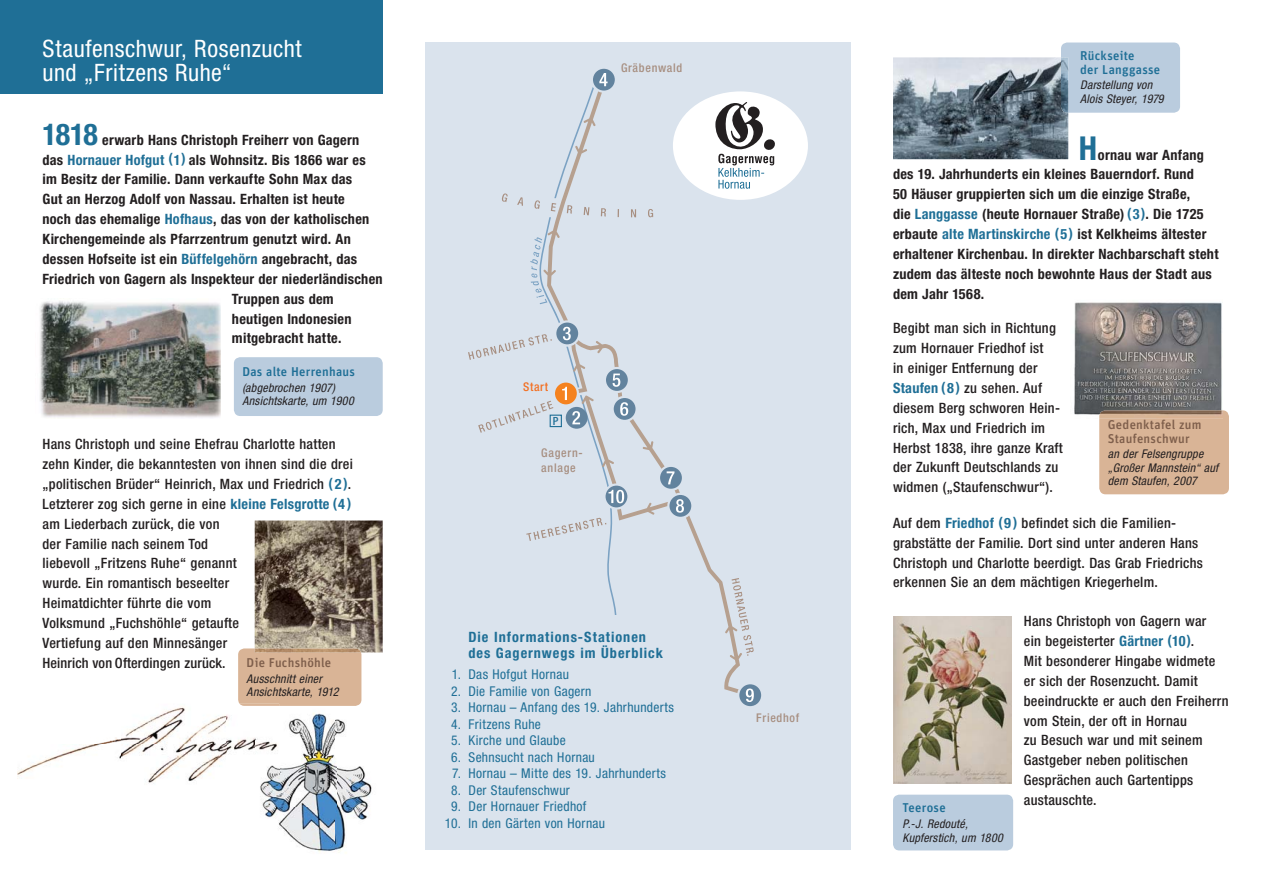
<style>
.page{position:relative;width:1263px;height:893px;background:#fff}
.page>*{position:absolute;margin:0;border:0;box-sizing:border-box;transform-origin:0 0}
.t1{font:700 condensed 33px "Helvetica Neue LTCE";color:#1f6f96}
.t2{font:condensed 24px/24px "Helvetica Neue LTCE";letter-spacing:.02em;color:#fff}
.t3{font:500 condensed 14.25px/19.8px "Helvetica Neue LTCE";letter-spacing:.02em;color:#231f20}
.t4{font:700 condensed 14.25px/19.8px "Helvetica Neue LTCE";letter-spacing:.02em;color:#231f20}
.t5{font:700 condensed 14.25px/15.8px "Helvetica Neue LTCE";letter-spacing:.07em;color:#1f6f96}
.t6{font:condensed 13.5px "Helvetica Neue LTCE";letter-spacing:.025em;color:#1f6f96}
.t7{font:12.75px/13.5px "Unit Medium LF";letter-spacing:.02em;color:#1f6f96}
.t8{font:12.75px/13.5px "Unit Medium LF";letter-spacing:.02em;color:#7f5f4c}
.t9{font:italic condensed 12px/13.5px "Helvetica Neue LTCE";letter-spacing:.02em;color:#231f20}
.t10{font:500 condensed 12px/15px "Helvetica Neue LTCE";letter-spacing:.06em;color:#a78f81}
.t11{font:500 condensed 12px "Helvetica Neue LTCE";letter-spacing:.06em;color:#f36f21}
.t12{font:500 condensed 11.25px "Helvetica Neue LTCE";color:#1f6f96}
.s1{font-size:30px;color:#1f6f96}
.s2{color:#1f6f96}
.s3{font-weight:700;color:#1f6f96}
</style>
<div class="page">
<div style="left:425px;top:43px;width:425px;height:807px;background:#dae3ed"></div>
<img style="left:1074px;top:302px;width:148px;height:113px">
<div style="left:0;top:0;width:383px;height:94px;background:#1f6f96"></div>
<div style="left:593px;top:69px;width:22px;height:22px;background:#62839e;border-radius:50%"></div>
<div style="left:739px;top:684px;width:22px;height:22px;background:#62839e;border-radius:50%"></div>
<svg style="left:746px;top:688px;width:8px;height:14px"></svg>
<svg style="left:653px;top:117px;width:89px;height:576px"></svg>
<svg style="left:731px;top:578px;width:23px;height:78px"></svg>
<svg style="left:468px;top:73px;width:185px;height:542px"></svg>
<div style="left:468px;top:615px;width:204px;height:43px;background:#dae3ed"></div>
<img style="left:893px;top:616px;width:119px;height:168px">
<img style="left:893px;top:57px;width:175px;height:102px">
<div style="left:673px;top:91px;width:135px;height:109px;background:#fff;border-radius:50%"></div>
<svg style="left:715px;top:102px;width:60px;height:87px"></svg>
<img style="left:255px;top:520px;width:128px;height:132px">
<img style="left:40px;top:301px;width:180px;height:117px">
<img style="left:288px;top:713px;width:48px;height:45px">
<img style="left:336px;top:719px;width:36px;height:134px">
<img style="left:260px;top:758px;width:76px;height:94px">
<img style="left:17px;top:706px;width:238px;height:78px">
<img style="left:255px;top:738px;width:24px;height:48px">
<div style="left:234px;top:357px;width:149px;height:59px;background:#baccde;border-radius:6px"></div>
<div style="left:238px;top:648px;width:123px;height:58px;background:#d9b496"></div>
<img style="left:255px;top:648px;width:106px;height:4px">
<img style="left:240px;top:704px;width:39px;height:2px">
<div style="left:1099px;top:410px;width:130px;height:84px;background:#d9b496"></div>
<img style="left:1099px;top:410px;width:124px;height:9px">
<div style="left:1061px;top:43px;width:119px;height:70px;background:#baccde"></div>
<img style="left:1061px;top:57px;width:7px;height:56px">
<div style="left:893px;top:795px;width:120px;height:55px;background:#baccde;border-radius:6px"></div>
<div style="left:550px;top:415px;width:12px;height:12px;border:1px solid #1f6f96"></div>
<h2 class="t2" style="left:43px;top:39px;width:261px">Staufenschwur, Rosenzucht und „Fritzens Ruhe“</h2>
<p class="t4" style="left:43px;top:131px;width:318px"><span class="s1">1818</span> erwarb Hans Christoph Freiherr von Gagern</p>
<p class="t4" style="left:43px;top:151px;width:325px">das <span class="s2">Hornauer Hofgut (1)</span> als Wohnsitz. Bis 1866 war es</p>
<p class="t4" style="left:43px;top:171px;width:311px">im Besitz der Familie. Dann verkaufte Sohn Max das</p>
<p class="t4" style="left:43px;top:191px;width:304px">Gut an Herzog Adolf von Nassau. Erhalten ist heute</p>
<p class="t4" style="left:43px;top:211px;width:328px">noch das ehemalige <span class="s2">Hofhaus</span>, das von der katholischen</p>
<p class="t4" style="left:43px;top:231px;width:310px">Kirchengemeinde als Pfarrzentrum genutzt wird. An</p>
<p class="t4" style="left:43px;top:251px;width:316px">dessen Hofseite ist ein <span class="s2">Büffelgehörn</span> angebracht, das</p>
<p class="t4" style="left:43px;top:271px;width:342px">Friedrich von Gagern als Inspekteur der niederländischen</p>
<p class="t4" style="left:232px;top:290px;width:103px">Truppen aus dem</p>
<p class="t4" style="left:232px;top:310px;width:121px">heutigen Indonesien</p>
<p class="t4" style="left:232px;top:330px;width:111px">mitgebracht hatte.</p>
<p class="t7" style="left:242px;top:366px;width:114px">Das alte Herrenhaus</p>
<p class="t9" style="left:242px;top:382px;width:113px">(abgebrochen 1907)<br>Ansichtskarte, um 1900</p>
<p class="t3" style="left:43px;top:436px;width:312px">Hans Christoph und seine Ehefrau Charlotte hatten zehn Kinder, die bekanntesten von ihnen sind die drei „politischen Brüder“ Heinrich, Max und Friedrich <span class="s3">( 2 )</span>.<br>Letzterer zog sich gerne in eine <span class="s3">kleine Felsgrotte (4 ) </span>am Liederbach zurück, die von<br>der Familie nach seinem Tod<br>liebevoll „Fritzens Ruhe“ genannt<br>wurde. Ein romantisch beseelter<br>Heimatdichter führte die vom<br>Volksmund „Fuchshöhle“ getaufte<br>Vertiefung auf den Minnesänger<br>Heinrich von Ofterdingen zurück.</p>
<p class="t8" style="left:247px;top:657px;width:86px">Die Fuchshöhle</p>
<p class="t9" style="left:247px;top:673px;width:93px">Ausschnitt einer<br>Ansichtskarte, 1912</p>
<p class="t10" style="left:621px;top:62px;width:63px">Gräbenwald</p>
<p class="t11" style="left:523px;top:383px;width:27px">Start</p>
<p class="t12" style="left:553px;top:417px;width:7px">P</p>
<p class="t10" style="left:541px;top:447px;width:43px">Gagern&shy;anlage</p>
<p class="t5" style="left:468px;top:631px;width:196px">Die Informations-Stationen des Gagernwegs im Überblick</p>
<p class="t6" style="left:452px;top:670px;width:119px">1. Das Hofgut Hornau</p>
<p class="t6" style="left:451px;top:686px;width:142px">2. Die Familie von Gagern</p>
<p class="t6" style="left:451px;top:703px;width:224px">3. Hornau – Anfang des 19. Jahrhunderts</p>
<p class="t6" style="left:451px;top:719px;width:91px">4. Fritzens Ruhe</p>
<p class="t6" style="left:451px;top:736px;width:116px">5. Kirche und Glaube</p>
<p class="t6" style="left:451px;top:752px;width:145px">6. Sehnsucht nach Hornau</p>
<p class="t6" style="left:452px;top:769px;width:215px">7. Hornau – Mitte des 19. Jahrhunderts</p>
<p class="t6" style="left:451px;top:785px;width:120px">8. Der Staufenschwur</p>
<p class="t6" style="left:451px;top:802px;width:137px">9. Der Hornauer Friedhof</p>
<p class="t6" style="left:445px;top:818px;width:162px">10. In den Gärten von Hornau</p>
<p class="t10" style="left:756px;top:711px;width:44px">Friedhof</p>
<p class="t7" style="left:1080px;top:50px;width:82px">Rückseite<br>der Langgasse</p>
<p class="t9" style="left:1080px;top:80px;width:85px">Darstellung von<br>Alois Steyer, 1979</p>
<h1 class="t1" style="left:1079px;top:136px;width:20px">H</h1>
<p class="t4" style="left:893px;top:146px;width:327px;text-indent:205px">ornau war Anfang des 19. Jahrhunderts ein kleines Bauerndorf. Rund<br>50 Häuser gruppierten sich um die einzige Straße,<br>die <span class="s2">Langgasse</span> (heute Hornauer Straße) <span class="s2">(3)</span>. Die 1725 erbaute <span class="s2">alte Martinskirche (5)</span> ist Kelkheims ältester erhaltener Kirchenbau. In direkter Nachbarschaft steht zudem das älteste noch bewohnte Haus der Stadt aus dem Jahr 1568.</p>
<p class="t3" style="left:893px;top:320px;width:171px">Begibt man sich in Richtung zum Hornauer Friedhof ist<br>in einiger Entfernung der<br><span class="s3">Staufen (8 )</span> zu sehen. Auf diesem Berg schworen Hein&shy;rich, Max und Friedrich im<br>Herbst 1838, ihre ganze Kraft der Zukunft Deutschlands zu widmen („Staufenschwur“).</p>
<p class="t3" style="left:893px;top:515px;width:311px">Auf dem <span class="s3">Friedhof (9 )</span> befindet sich die Familien&shy;grabstätte der Familie. Dort sind unter anderen Hans Christoph und Charlotte beerdigt. Das Grab Friedrichs erkennen Sie an dem mächtigen Kriegerhelm.</p>
<p class="t3" style="left:1024px;top:613px;width:206px">Hans Christoph von Gagern war<br>ein begeisterter <span class="s3">Gärtner (10)</span>.<br>Mit besonderer Hingabe widmete er sich der Rosenzucht. Damit beeindruckte er auch den Freiherrn vom Stein, der oft in Hornau<br>zu Besuch war und mit seinem<br>Gastgeber neben politischen<br>Gesprächen auch Gartentipps austauschte.</p>
<p class="t8" style="left:1108px;top:419px;width:95px">Gedenktafel zum<br>Staufenschwur</p>
<p class="t9" style="left:1108px;top:449px;width:112px">an der Felsengruppe „Großer Mannstein“ auf dem Staufen, 2007</p>
<p class="t7" style="left:902px;top:802px;width:45px">Teerose</p>
<p class="t9" style="left:902px;top:818px;width:102px">P.-J. Redouté,<br>Kupferstich, um 1800</p>
</div>
